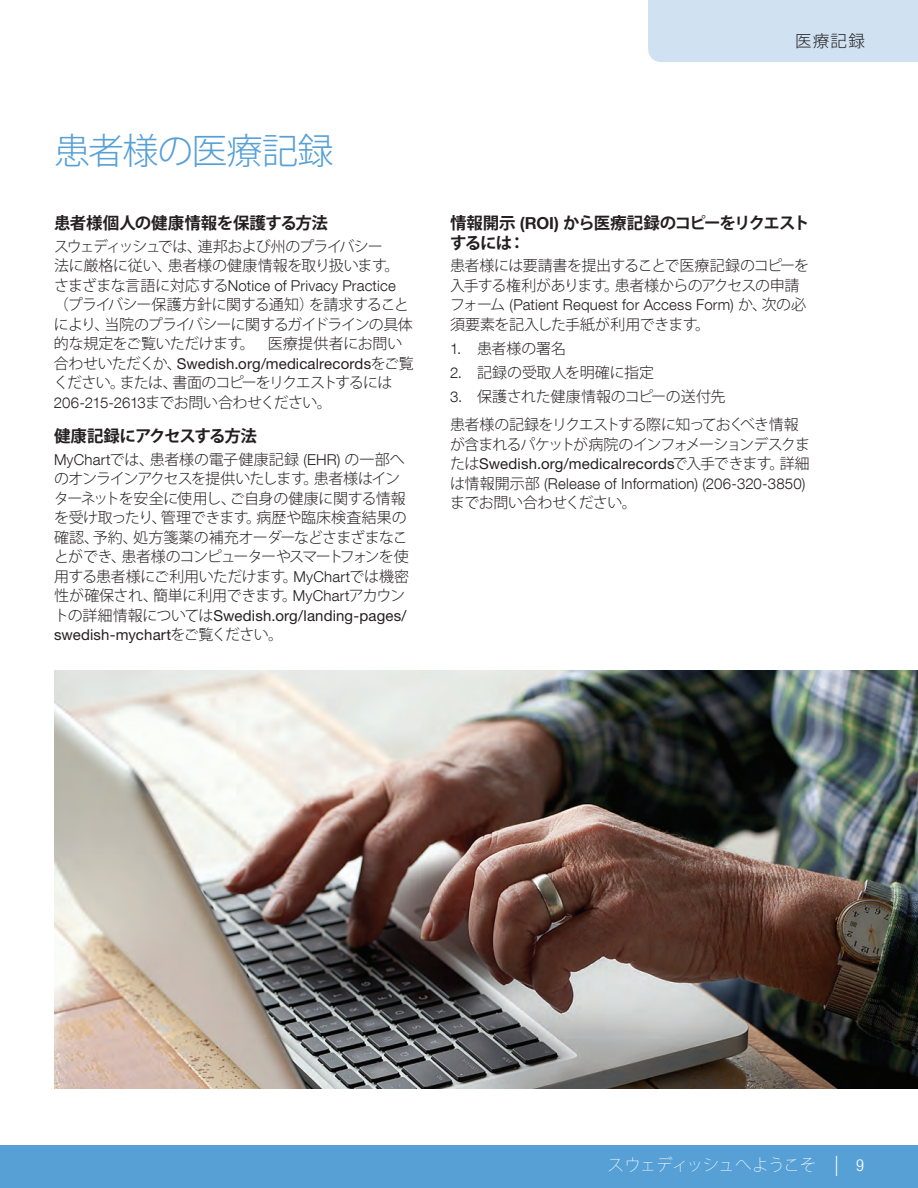
<style>
.page{position:relative;width:918px;height:1188px;background:#fff}
.page>*{position:absolute;margin:0;border:0;box-sizing:border-box;transform-origin:0 0}
.large_header{font:300 36px "Koz Go Pro";letter-spacing:-.03em;color:#56a0d5}
.SUBHEADER{font:700 16.5px/19.5px "Koz Go Pro";letter-spacing:-.07em;color:#231f20}
.SUBHEADER-2{font:700 16.5px "Koz Go Pro";letter-spacing:-.01em;color:#231f20}
.t1{font:200 16.5px "Koz Go Pro";letter-spacing:-.03em;color:#fff}
.SUBHEADER-3{font:700 16.5px "Koz Go Pro";letter-spacing:-.065em;color:#231f20}
.Tab_type{font:300 16.5px "Koz Go Pro";color:#231f20}
.TEXT{font:300 15px/19.5px "Koz Go Pro";letter-spacing:-.04em;color:#231f20}
.TEXT-2{font:300 15px "Koz Go Pro";letter-spacing:-.015em;color:#231f20}
.s1{font-family:"Helvetica Neue LT Com"}
.s2{font-family:"Helvetica Neue LT Std";font-weight:400}
.s3{font-weight:300;font-size:18px}
.s4{font-family:"Helvetica Neue LT Std";font-weight:300;font-stretch:condensed}
</style>
<div class="page">
<div style="left:0;top:1145px;width:918px;height:43px;background:#56a0d5"></div>
<div style="left:648px;top:0;width:270px;height:62px;background:#d0e1f2"></div>
<img style="left:54px;top:670px;width:864px;height:418px">
<p class="large_header" style="left:54px;top:127px;width:281px">患者様の医療記録</p>
<p class="SUBHEADER-2" style="left:54px;top:213px;width:276px">患者様個人の健康情報を保護する方法</p>
<p class="TEXT" style="left:54px;top:237px;width:361px">スウェディッシュでは、連邦および州のプライバシー<br>法に厳格に従い、患者様の健康情報を取り扱います。さまざまな言語に対応する<span class="s1">Notice of Privacy Practice</span>（プライバシー保護方針に関する通知）を請求することにより、当院のプライバシーに関するガイドラインの具体的な規定をご覧いただけます。 医療提供者にお問い合わせいただくか、<span class="s2">Swedish.org/medicalrecords</span>をご覧ください。または、書面のコピーをリクエストするには<br><span class="s1">206-215-2613</span>までお問い合わせください。</p>
<p class="SUBHEADER-3" style="left:54px;top:426px;width:204px">健康記録にアクセスする方法</p>
<p class="TEXT" style="left:54px;top:450px;width:357px"><span class="s1">MyChart</span>では、患者様の電子健康記録 <span class="s1">(EHR)</span> の一部へのオンラインアクセスを提供いたします。患者様はインターネットを安全に使用し、ご自身の健康に関する情報を受け取ったり、管理できます。病歴や臨床検査結果の確認、予約、処方箋薬の補充オーダーなどさまざまなことができ、患者様のコンピューターやスマートフォンを使用する患者様にご利用いただけます。<span class="s1">MyChart</span>では機密性が確保され、簡単に利用できます。<span class="s1">MyChart</span>アカウントの詳細情報については<span class="s2">Swedish.org/landing-pages/ swedish-mychart</span>をご覧ください。</p>
<p class="Tab_type" style="left:795px;top:30px;width:71px">医療記録</p>
<p class="SUBHEADER" style="left:450px;top:215px;width:361px">情報開示 <span class="s1">(ROI)</span> から医療記録のコピーをリクエストするには：</p>
<p class="TEXT" style="left:450px;top:256px;width:361px">患者様には要請書を提出することで医療記録のコピーを入手する権利があります。患者様からのアクセスの申請フォーム <span class="s1">(Patient Request for Access Form)</span> か、次の必須要素を記入した手紙が利用できます。</p>
<p class="TEXT" style="left:450px;top:339px;width:118px"><span class="s1">1.</span> 患者様の署名</p>
<p class="TEXT-2" style="left:450px;top:362px;width:206px"><span class="s1">2.</span> 記録の受取人を明確に指定</p>
<p class="TEXT" style="left:450px;top:387px;width:277px"><span class="s1">3.</span> 保護された健康情報のコピーの送付先</p>
<p class="TEXT" style="left:450px;top:415px;width:362px">患者様の記録をリクエストする際に知っておくべき情報が含まれるパケットが病院のインフォメーションデスクまたは<span class="s2">Swedish.org/medicalrecords</span>で入手できます。詳細は情報開示部 <span class="s1">(Release of Information) (206-320-3850)</span>までお問い合わせください。</p>
<p class="t1" style="left:607px;top:1154px;width:258px">スウェディッシュへようこそ <span class="s3">|</span> <span class="s4">9</span></p>
</div>
